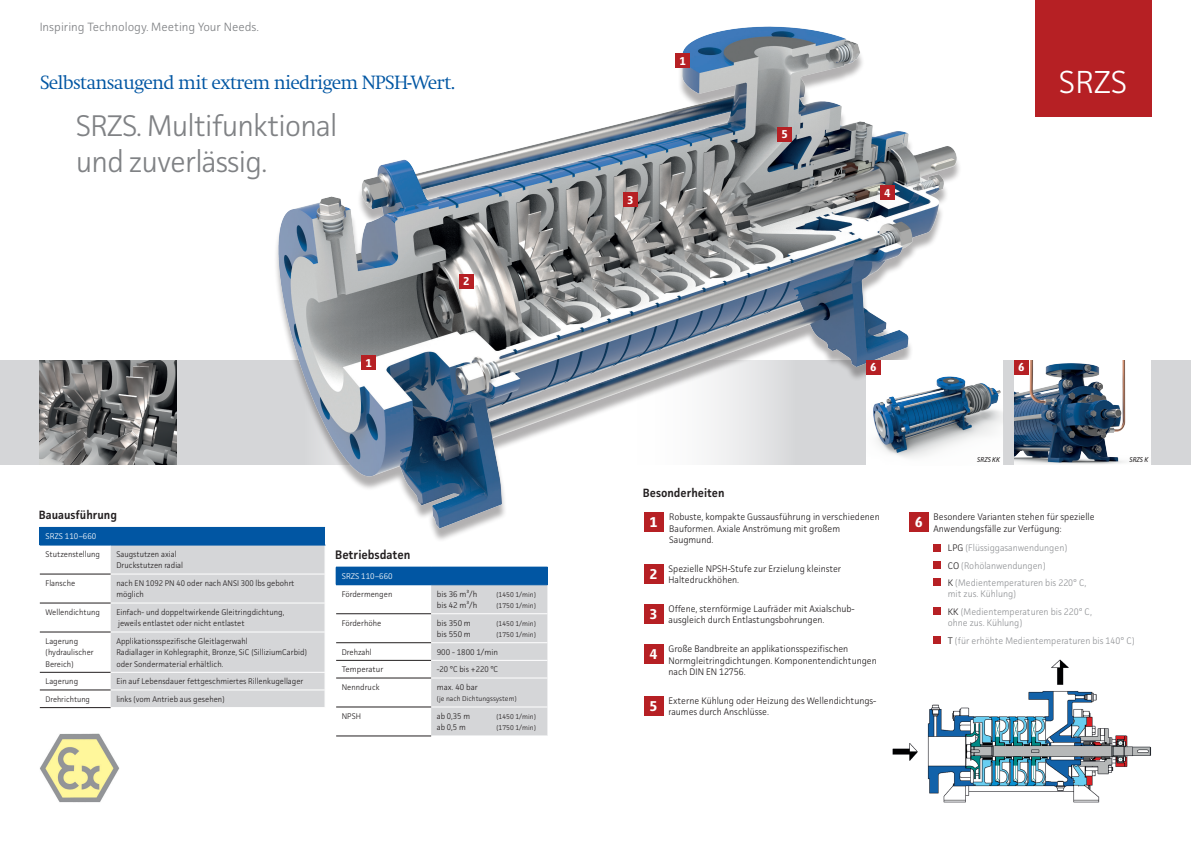
<style>
.page{position:relative;width:1191px;height:842px;background:#fff}
.page>*{position:absolute;margin:0;border:0;box-sizing:border-box;transform-origin:0 0}
.t1{font:300 32px "Facit";color:#fff}
.t2{font:300 30px/36px "Facit";letter-spacing:-.03em;color:#808285}
.t3{font:300 20px "Swift EF";letter-spacing:-.04em;color:#0156a3}
.t4{font:700 15px "Vialog LT";color:#fff;scale:.96 1}
.t5{font:600 12.4px "Facit";color:#231f20;scale:.96 1}
.t6{font:300 12px "Facit";color:#808285}
.t7{font:600 12px "Facit";color:#231f20;scale:.96 1}
.t8{font:700 12px "Vialog LT";color:#fff;scale:.96 1}
.t9{font:300 9.5px/11.5px "Facit";color:#231f20;scale:.96 1}
.t10{font:300 9.5px/17.3px "Facit";color:#939598;scale:.96 1}
.t11{font:300 8.2px/11.3px "Facit";color:#231f20;scale:.96 1}
.t12{font:300 8.2px "Facit";color:#231f20}
.t13{font:300 8.2px "Facit";color:#fff}
.t14{font:300 8px "Facit";color:#231f20;scale:.96 1}
.t15{font:300 7px "Facit";color:#231f20}
.t16{font:italic 7px "Facit";color:#231f20;scale:.96 1}
.s1{color:#231f20}
</style>
<div class="page">
<div style="left:626px;top:360px;width:565px;height:105px;background:#d5d6d8"></div>
<img style="left:1014px;top:360px;width:137px;height:105px">
<div style="left:0;top:360px;width:473px;height:105px;background:#d5d6d8"></div>
<img style="left:40px;top:360px;width:136px;height:105px">
<div style="left:336px;top:567px;width:211px;height:18px;background:#0156a3"></div>
<hr style="left:336px;top:614px;width:95px;height:1px;background:#231f20">
<hr style="left:336px;top:642px;width:95px;height:1px;background:#231f20">
<hr style="left:336px;top:660px;width:95px;height:1px;background:#231f20">
<hr style="left:336px;top:678px;width:95px;height:1px;background:#231f20">
<hr style="left:336px;top:707px;width:95px;height:1px;background:#231f20">
<hr style="left:336px;top:736px;width:95px;height:1px;background:#231f20">
<svg style="left:431px;top:567px;width:117px;height:169px;background:#c0cad3"></svg>
<hr style="left:431px;top:584px;width:116px;height:1px;background:#0156a3">
<div style="left:40px;top:527px;width:285px;height:18px;background:#0156a3"></div>
<hr style="left:40px;top:574px;width:71px;height:1px;background:#231f20">
<hr style="left:40px;top:603px;width:71px;height:1px;background:#231f20">
<hr style="left:40px;top:632px;width:71px;height:1px;background:#231f20">
<hr style="left:40px;top:672px;width:71px;height:1px;background:#231f20">
<hr style="left:40px;top:690px;width:71px;height:1px;background:#231f20">
<hr style="left:40px;top:707px;width:71px;height:1px;background:#231f20">
<div style="left:111px;top:545px;width:215px;height:162px;background:#d5d6d8"></div>
<hr style="left:40px;top:545px;width:71px;height:1px;background:#0156a3">
<hr style="left:111px;top:545px;width:214px;height:1px;background:#0156a3">
<div style="left:1035px;top:0;width:116px;height:116px;background:#b62024"></div>
<img style="left:892px;top:659px;width:259px;height:144px">
<div style="left:643px;top:564px;width:20px;height:20px;background:#b62024"></div>
<div style="left:643px;top:604px;width:20px;height:20px;background:#b62024"></div>
<div style="left:643px;top:644px;width:20px;height:20px;background:#b62024"></div>
<div style="left:643px;top:696px;width:20px;height:20px;background:#b62024"></div>
<div style="left:933px;top:544px;width:7px;height:7px;background:#b62024"></div>
<div style="left:933px;top:561px;width:7px;height:7px;background:#b62024"></div>
<div style="left:933px;top:579px;width:7px;height:7px;background:#b62024"></div>
<div style="left:933px;top:608px;width:7px;height:7px;background:#b62024"></div>
<div style="left:933px;top:636px;width:7px;height:8px;background:#b62024"></div>
<img style="left:40px;top:733px;width:79px;height:69px">
<img style="left:251px;top:26px;width:709px;height:509px">
<div style="left:1014px;top:360px;width:14px;height:14px;background:#b62024"></div>
<div style="left:866px;top:360px;width:137px;height:108px;background:#fff"></div>
<img style="left:867px;top:360px;width:136px;height:98px">
<div style="left:866px;top:360px;width:14px;height:14px;background:#b62024"></div>
<div style="left:361px;top:356px;width:15px;height:14px;background:#b62024"></div>
<div style="left:459px;top:274px;width:14px;height:15px;background:#b62024"></div>
<div style="left:623px;top:193px;width:14px;height:14px;background:#b62024"></div>
<div style="left:880px;top:186px;width:14px;height:14px;background:#b62024"></div>
<div style="left:778px;top:128px;width:14px;height:14px;background:#b62024"></div>
<div style="left:675px;top:54px;width:15px;height:14px;background:#b62024"></div>
<h3 class="t6" style="left:40px;top:19px;width:221px">Inspiring Technology. Meeting Your Needs.</h3>
<h3 class="t3" style="left:40px;top:72px;width:417px">Selbstansaugend mit extrem niedrigem NPSH-Wert.</h3>
<h2 class="t2" style="left:76px;top:107px;width:263px">SRZS. Multifunktional und zuverlässig.</h2>
<h3 class="t8" style="left:365px;top:356px;width:8px">1</h3>
<h3 class="t8" style="left:463px;top:275px;width:8px">2</h3>
<h3 class="t7" style="left:39px;top:508px;width:83px">Bauausführung</h3>
<p class="t13" style="left:45px;top:531px;width:52px">SRZS 110–660</p>
<p class="t11" style="left:45px;top:548px;width:58px">Stutzenstellung</p>
<p class="t11" style="left:116px;top:548px;width:71px">Saugstutzen axial<br>Druckstutzen radial</p>
<p class="t11" style="left:45px;top:577px;width:32px">Flansche</p>
<p class="t11" style="left:116px;top:577px;width:187px">nach EN 1092 PN 40 oder nach ANSI 300 lbs gebohrt möglich</p>
<p class="t11" style="left:45px;top:606px;width:58px">Wellendichtung</p>
<p class="t11" style="left:116px;top:606px;width:176px">Einfach- und doppeltwirkende Gleitringdichtung, jeweils entlastet oder nicht entlastet</p>
<p class="t11" style="left:45px;top:635px;width:52px">Lagerung (hydraulischer<br>Bereich)</p>
<p class="t11" style="left:116px;top:635px;width:200px">Applikationsspezifische Gleitlagerwahl<br>Radiallager in Kohlegraphit, Bronze, SiC (SilliziumCarbid) oder Sondermaterial erhältlich.</p>
<p class="t11" style="left:45px;top:676px;width:35px">Lagerung</p>
<p class="t11" style="left:116px;top:676px;width:196px">Ein auf Lebensdauer fettgeschmiertes Rillenkugellager</p>
<p class="t14" style="left:45px;top:694px;width:48px">Drehrichtung</p>
<p class="t11" style="left:116px;top:693px;width:114px">links (vom Antrieb aus gesehen)</p>
<h3 class="t5" style="left:335px;top:547px;width:80px">Betriebsdaten</h3>
<p class="t13" style="left:342px;top:571px;width:52px">SRZS 110–660</p>
<p class="t11" style="left:342px;top:588px;width:54px">Fördermengen</p>
<p class="t12" style="left:437px;top:589px;width:42px">bis 36 m³/h</p>
<p class="t15" style="left:496px;top:590px;width:41px">(1450 1/min)</p>
<p class="t12" style="left:437px;top:600px;width:42px">bis 42 m³/h</p>
<p class="t15" style="left:496px;top:601px;width:41px">(1750 1/min)</p>
<p class="t11" style="left:342px;top:617px;width:43px">Förderhöhe</p>
<p class="t12" style="left:437px;top:618px;width:36px">bis 350 m</p>
<p class="t15" style="left:496px;top:619px;width:41px">(1450 1/min)</p>
<p class="t12" style="left:437px;top:629px;width:36px">bis 550 m</p>
<p class="t15" style="left:496px;top:630px;width:41px">(1750 1/min)</p>
<p class="t11" style="left:342px;top:646px;width:33px">Drehzahl</p>
<p class="t12" style="left:437px;top:647px;width:63px">900 - 1800 1/min</p>
<p class="t12" style="left:342px;top:664px;width:43px">Temperatur</p>
<p class="t11" style="left:437px;top:664px;width:65px">-20 °C bis +220 °C</p>
<p class="t11" style="left:342px;top:681px;width:41px">Nenndruck</p>
<p class="t12" style="left:437px;top:682px;width:43px">max. 40 bar</p>
<p class="t15" style="left:437px;top:694px;width:81px">(je nach Dichtungssystem)</p>
<p class="t11" style="left:342px;top:710px;width:21px">NPSH</p>
<p class="t11" style="left:437px;top:710px;width:36px">ab 0,35 m</p>
<p class="t15" style="left:496px;top:712px;width:41px">(1450 1/min)</p>
<p class="t11" style="left:437px;top:722px;width:32px">ab 0,5 m</p>
<p class="t15" style="left:496px;top:723px;width:41px">(1750 1/min)</p>
<h3 class="t8" style="left:679px;top:54px;width:8px">1</h3>
<h3 class="t8" style="left:627px;top:193px;width:8px">3</h3>
<h3 class="t8" style="left:781px;top:128px;width:8px">5</h3>
<h3 class="t8" style="left:884px;top:186px;width:8px">4</h3>
<h1 class="t1" style="left:1058px;top:62px;width:70px">SRZS</h1>
<h3 class="t8" style="left:870px;top:360px;width:8px">6</h3>
<h3 class="t7" style="left:643px;top:485px;width:86px">Besonderheiten</h3>
<h3 class="t4" style="left:649px;top:514px;width:10px">1</h3>
<p class="t9" style="left:669px;top:511px;width:221px">Robuste, kompakte Gussausführung in verschiedenen<br>Bauformen. Axiale Anströmung mit großem<br>Saugmund.</p>
<h3 class="t4" style="left:649px;top:566px;width:10px">2</h3>
<p class="t9" style="left:668px;top:563px;width:181px">Spezielle NPSH-Stufe zur Erzielung kleinster<br>Haltedruckhöhen.</p>
<h3 class="t4" style="left:649px;top:606px;width:10px">3</h3>
<p class="t9" style="left:668px;top:603px;width:195px">Offene, sternförmige Laufräder mit Axialschub&shy;ausgleich durch Entlastungsbohrungen.</p>
<h3 class="t4" style="left:649px;top:646px;width:10px">4</h3>
<p class="t9" style="left:668px;top:643px;width:218px">Große Bandbreite an applikationsspezifischen<br>Normgleitringdichtungen. Komponentendichtungen nach DIN EN 12756.</p>
<h3 class="t4" style="left:649px;top:697px;width:10px">5</h3>
<p class="t9" style="left:668px;top:694px;width:218px">Externe Kühlung oder Heizung des Wellendichtungs&shy;raumes durch Anschlüsse.</p>
<h3 class="t8" style="left:1018px;top:360px;width:8px">6</h3>
<p class="t16" style="left:977px;top:455px;width:25px">SRZS KK</p>
<p class="t16" style="left:1129px;top:455px;width:21px">SRZS K</p>
<h3 class="t4" style="left:914px;top:514px;width:10px">6</h3>
<p class="t9" style="left:933px;top:511px;width:169px">Besondere Varianten stehen für spezielle<br>Anwendungsfälle zur Verfügung:</p>
<p class="t10" style="left:947px;top:539px;width:146px"><span class="s1">LPG</span> (Flüssiggasanwendungen)<br><span class="s1">CO</span> (Rohölanwendungen)<br><span class="s1">K</span> (Medientemperaturen bis 220° C,</p>
<p class="t10" style="left:947px;top:585px;width:152px">mit zus. Kühlung)<br><span class="s1">KK</span> (Medientemperaturen bis 220° C,</p>
<p class="t10" style="left:947px;top:614px;width:196px">ohne zus. Kühlung)<br><span class="s1">T</span> (für erhöhte Medientemperaturen bis 140° C)</p>
</div>
